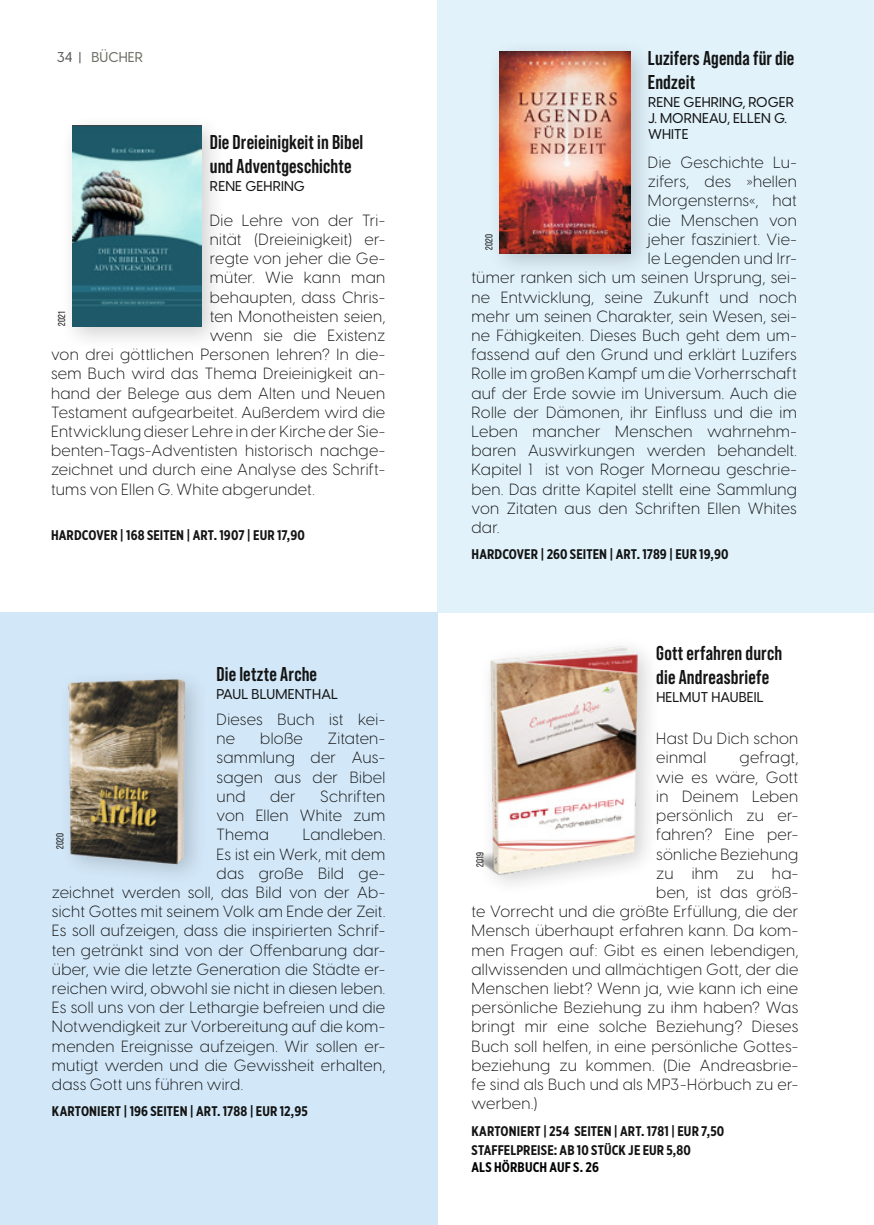
<style>
.page{position:relative;width:874px;height:1225px;background:#fff}
.page>*{position:absolute;margin:0;border:0;box-sizing:border-box;transform-origin:0 0}
.Artikel_-_Name{font:700 20px/24px "Bebas Neue Pro";letter-spacing:.005em;color:#131413}
.Artikel_-_Text{font:300 16px/19.2px "Visby CF";letter-spacing:.015em;color:#131413}
.Artikel_-_Preis{font:700 14px/19.2px "Gotham X Narrow";letter-spacing:.01em;color:#131413}
.Artikel_-_Author{font:500 14px/16px "Visby CF";letter-spacing:.01em;color:#131413}
.Artikel_-_Preis-2{font:700 14px "Gotham X Narrow";letter-spacing:.01em;color:#010305}
.Artikel_-_Name-2{font:500 14px "Visby CF";letter-spacing:.01em;color:#131413}
.t1{font:500 14px "Visby CF";letter-spacing:.01em;color:#6f6e66}
.Artikel_-_Jahreszahl{font:10px "Bebas Neue Pro";letter-spacing:.035em;color:#131413}
.s1{color:#5a5a5a}
</style>
<div class="page">
<div style="left:437px;top:0;width:436px;height:612px;background:#e1f2fb"></div>
<div style="left:0;top:612px;width:437px;height:612px;background:#d2e7f8"></div>
<hr style="left:873px;top:0;width:1px;height:612px;background:#f1f6fa">
<hr style="left:873px;top:613px;width:1px;height:612px;background:#d8edfa">
<div style="left:486px;top:38px;width:169px;height:240px;background:#131413;opacity:.2"></div>
<img style="left:499px;top:51px;width:131px;height:202px">
<div style="left:59px;top:113px;width:167px;height:238px;background:#131413;opacity:.2"></div>
<img style="left:72px;top:126px;width:129px;height:200px">
<img style="left:68px;top:678px;width:129px;height:190px">
<img style="left:481px;top:646px;width:168px;height:235px">
<p class="t1" style="left:57px;top:48px;width:88px"><span class="s1">34 |</span> BÜCHER</p>
<p class="Artikel_-_Name" style="left:647px;top:46px;width:148px">Luzifers Agenda für die<br>Endzeit</p>
<p class="Artikel_-_Author" style="left:647px;top:94px;width:148px">RENE GEHRING, ROGER<br>J. MORNEAU, ELLEN G.<br>WHITE</p>
<p class="Artikel_-_Text" style="left:647px;top:153px;width:150px">Die Geschichte Lu-</p>
<p class="Artikel_-_Text" style="left:647px;top:172px;width:150px">zifers, des »hellen</p>
<p class="Artikel_-_Text" style="left:647px;top:191px;width:150px">Morgensterns«, hat</p>
<p class="Artikel_-_Text" style="left:647px;top:210px;width:150px">die Menschen von</p>
<p class="Artikel_-_Text" style="left:647px;top:230px;width:150px">jeher fasziniert. Vie-</p>
<p class="Artikel_-_Text" style="left:647px;top:249px;width:150px">le Legenden und Irr-</p>
<p class="Artikel_-_Text" style="left:471px;top:268px;width:327px">tümer ranken sich um seinen Ursprung, sei-</p>
<p class="Artikel_-_Text" style="left:471px;top:287px;width:327px">ne Entwicklung, seine Zukunft und noch</p>
<p class="Artikel_-_Text" style="left:471px;top:306px;width:327px">mehr um seinen Charakter, sein Wesen, sei-</p>
<p class="Artikel_-_Text" style="left:471px;top:326px;width:327px">ne Fähigkeiten. Dieses Buch geht dem um-</p>
<p class="Artikel_-_Text" style="left:471px;top:345px;width:327px">fassend auf den Grund und erklärt Luzifers</p>
<p class="Artikel_-_Text" style="left:471px;top:364px;width:327px">Rolle im großen Kampf um die Vorherrschaft</p>
<p class="Artikel_-_Text" style="left:471px;top:383px;width:327px">auf der Erde sowie im Universum. Auch die</p>
<p class="Artikel_-_Text" style="left:471px;top:402px;width:327px">Rolle der Dämonen, ihr Einfluss und die im</p>
<p class="Artikel_-_Text" style="left:471px;top:422px;width:327px">Leben mancher Menschen wahrnehm-</p>
<p class="Artikel_-_Text" style="left:471px;top:441px;width:327px">baren Auswirkungen werden behandelt.</p>
<p class="Artikel_-_Text" style="left:471px;top:460px;width:327px">Kapitel 1 ist von Roger Morneau geschrie-</p>
<p class="Artikel_-_Text" style="left:471px;top:479px;width:327px">ben. Das dritte Kapitel stellt eine Sammlung</p>
<p class="Artikel_-_Text" style="left:471px;top:498px;width:327px">von Zitaten aus den Schriften Ellen Whites</p>
<p class="Artikel_-_Text" style="left:471px;top:518px;width:29px">dar.</p>
<p class="Artikel_-_Preis" style="left:471px;top:545px;width:258px">HARDCOVER | 260 SEITEN | ART. 1789 | EUR 19,90</p>
<p class="Artikel_-_Name" style="left:210px;top:130px;width:155px">Die Dreieinigkeit in Bibel und Adventgeschichte</p>
<p class="Artikel_-_Author" style="left:210px;top:178px;width:96px">RENE GEHRING</p>
<p class="Artikel_-_Text" style="left:210px;top:210px;width:177px">Die Lehre von der Tri-</p>
<p class="Artikel_-_Text" style="left:210px;top:230px;width:177px">nität (Dreieinigkeit) er-</p>
<p class="Artikel_-_Text" style="left:210px;top:249px;width:177px">regte von jeher die Ge-</p>
<p class="Artikel_-_Text" style="left:210px;top:268px;width:177px">müter. Wie kann man</p>
<p class="Artikel_-_Text" style="left:210px;top:287px;width:177px">behaupten, dass Chris-</p>
<p class="Artikel_-_Text" style="left:210px;top:306px;width:177px">ten Monotheisten seien,</p>
<p class="Artikel_-_Text" style="left:210px;top:326px;width:177px">wenn sie die Existenz</p>
<p class="Artikel_-_Text" style="left:51px;top:345px;width:335px">von drei göttlichen Personen lehren? In die-</p>
<p class="Artikel_-_Text" style="left:51px;top:364px;width:335px">sem Buch wird das Thema Dreieinigkeit an-</p>
<p class="Artikel_-_Text" style="left:51px;top:383px;width:335px">hand der Belege aus dem Alten und Neuen</p>
<p class="Artikel_-_Text" style="left:51px;top:402px;width:335px">Testament aufgearbeitet. Außerdem wird die</p>
<p class="Artikel_-_Text" style="left:51px;top:422px;width:335px">Entwicklung dieser Lehre in der Kirche der Sie-</p>
<p class="Artikel_-_Text" style="left:51px;top:441px;width:335px">benten-Tags-Adventisten historisch nachge-</p>
<p class="Artikel_-_Text" style="left:51px;top:460px;width:335px">zeichnet und durch eine Analyse des Schrift-</p>
<p class="Artikel_-_Text" style="left:51px;top:479px;width:265px">tums von Ellen G. White abgerundet.</p>
<p class="Artikel_-_Preis" style="left:51px;top:525px;width:255px">HARDCOVER | 168 SEITEN | ART. 1907 | EUR 17,90</p>
<p class="Artikel_-_Jahreszahl" style="left:483px;top:250px;width:18px;rotate:-90deg">2020</p>
<p class="Artikel_-_Jahreszahl" style="left:56px;top:326px;width:17px;rotate:-90deg">2021</p>
<p class="Artikel_-_Name" style="left:216px;top:662px;width:102px">Die letzte Arche</p>
<p class="Artikel_-_Author" style="left:216px;top:686px;width:123px">PAUL BLUMENTHAL</p>
<p class="Artikel_-_Text" style="left:216px;top:710px;width:170px">Dieses Buch ist kei&shy;ne</p>
<p class="Artikel_-_Text" style="left:216px;top:729px;width:170px;text-align:justify;text-indent:111px">Zitaten&shy;sammlung der Aus&shy;sagen aus der Bibel und</p>
<p class="Artikel_-_Text" style="left:260px;top:729px;width:44px">bloße</p>
<p class="Artikel_-_Text" style="left:216px;top:786px;width:170px;text-align:justify;text-indent:104px">Schriften von Ellen White zum Thema</p>
<p class="Artikel_-_Text" style="left:270px;top:786px;width:27px">der</p>
<p class="Artikel_-_Text" style="left:302px;top:825px;width:84px">Landleben.</p>
<p class="Artikel_-_Text" style="left:216px;top:844px;width:170px">Es ist ein Werk, mit dem</p>
<p class="Artikel_-_Text" style="left:216px;top:863px;width:170px">das große Bild ge-</p>
<p class="Artikel_-_Text" style="left:52px;top:882px;width:335px">zeichnet werden soll, das Bild von der Ab-</p>
<p class="Artikel_-_Text" style="left:52px;top:902px;width:335px">sicht Gottes mit seinem Volk am Ende der Zeit.</p>
<p class="Artikel_-_Text" style="left:52px;top:921px;width:335px">Es soll aufzeigen, dass die inspirierten Schrif-</p>
<p class="Artikel_-_Text" style="left:52px;top:940px;width:335px">ten getränkt sind von der Offenbarung dar-</p>
<p class="Artikel_-_Text" style="left:52px;top:959px;width:335px">über, wie die letzte Generation die Städte er-</p>
<p class="Artikel_-_Text" style="left:52px;top:978px;width:334px">reichen wird, obwohl sie nicht in diesen leben.</p>
<p class="Artikel_-_Text" style="left:52px;top:998px;width:335px">Es soll uns von der Lethargie befreien und die</p>
<p class="Artikel_-_Text" style="left:52px;top:1017px;width:335px">Notwendigkeit zur Vorbereitung auf die kom-</p>
<p class="Artikel_-_Text" style="left:52px;top:1036px;width:335px">menden Ereignisse aufzeigen. Wir sollen er-</p>
<p class="Artikel_-_Text" style="left:52px;top:1055px;width:335px">mutigt werden und die Gewissheit erhalten,</p>
<p class="Artikel_-_Text" style="left:52px;top:1074px;width:192px">dass Gott uns führen wird.</p>
<p class="Artikel_-_Preis" style="left:52px;top:1101px;width:257px">KARTONIERT | 196 SEITEN | ART. 1788 | EUR 12,95</p>
<p class="Artikel_-_Jahreszahl" style="left:54px;top:849px;width:18px;rotate:-90deg">2020</p>
<p class="Artikel_-_Name" style="left:656px;top:641px;width:127px">Gott erfahren durch die Andreasbriefe</p>
<p class="Artikel_-_Name-2" style="left:656px;top:688px;width:109px">HELMUT HAUBEIL</p>
<p class="Artikel_-_Text" style="left:656px;top:729px;width:143px">Hast Du Dich schon einmal</p>
<p class="Artikel_-_Text" style="left:739px;top:748px;width:60px">gefragt,</p>
<p class="Artikel_-_Text" style="left:656px;top:767px;width:143px">wie es wäre, Gott</p>
<p class="Artikel_-_Text" style="left:656px;top:786px;width:143px">in Deinem Leben</p>
<p class="Artikel_-_Text" style="left:656px;top:806px;width:143px">persönlich zu er-</p>
<p class="Artikel_-_Text" style="left:656px;top:825px;width:143px">fahren? Eine per-</p>
<p class="Artikel_-_Text" style="left:656px;top:844px;width:143px">sönliche Beziehung</p>
<p class="Artikel_-_Text" style="left:656px;top:863px;width:143px">zu ihm zu ha-</p>
<p class="Artikel_-_Text" style="left:656px;top:882px;width:143px">ben, ist das größ-</p>
<p class="Artikel_-_Text" style="left:471px;top:902px;width:328px">te Vorrecht und die größte Erfüllung, die der</p>
<p class="Artikel_-_Text" style="left:471px;top:921px;width:328px">Mensch überhaupt erfahren kann. Da kom-</p>
<p class="Artikel_-_Text" style="left:471px;top:940px;width:328px">men Fragen auf: Gibt es einen lebendigen,</p>
<p class="Artikel_-_Text" style="left:471px;top:959px;width:328px">allwissenden und allmächtigen Gott, der die</p>
<p class="Artikel_-_Text" style="left:471px;top:978px;width:328px">Menschen liebt? Wenn ja, wie kann ich eine</p>
<p class="Artikel_-_Text" style="left:471px;top:998px;width:328px">persönliche Beziehung zu ihm haben? Was</p>
<p class="Artikel_-_Text" style="left:471px;top:1017px;width:328px">bringt mir eine solche Beziehung? Dieses</p>
<p class="Artikel_-_Text" style="left:471px;top:1036px;width:324px">Buch soll helfen, in eine persönliche Gottes--</p>
<p class="Artikel_-_Text" style="left:471px;top:1055px;width:328px">beziehung zu kommen. (Die Andreasbrie-</p>
<p class="Artikel_-_Text" style="left:471px;top:1074px;width:328px">fe sind als Buch und als MP3-Hörbuch zu er-</p>
<p class="Artikel_-_Text" style="left:471px;top:1094px;width:67px">werben.)</p>
<p class="Artikel_-_Preis" style="left:471px;top:1121px;width:254px">KARTONIERT | 254 SEITEN | ART. 1781 | EUR 7,50<br>STAFFELPREISE: AB 10 STÜCK JE EUR 5,80</p>
<p class="Artikel_-_Preis-2" style="left:471px;top:1158px;width:129px">ALS HÖRBUCH AUF S. 26</p>
<p class="Artikel_-_Jahreszahl" style="left:474px;top:867px;width:17px;rotate:-90deg">2019</p>
</div>
